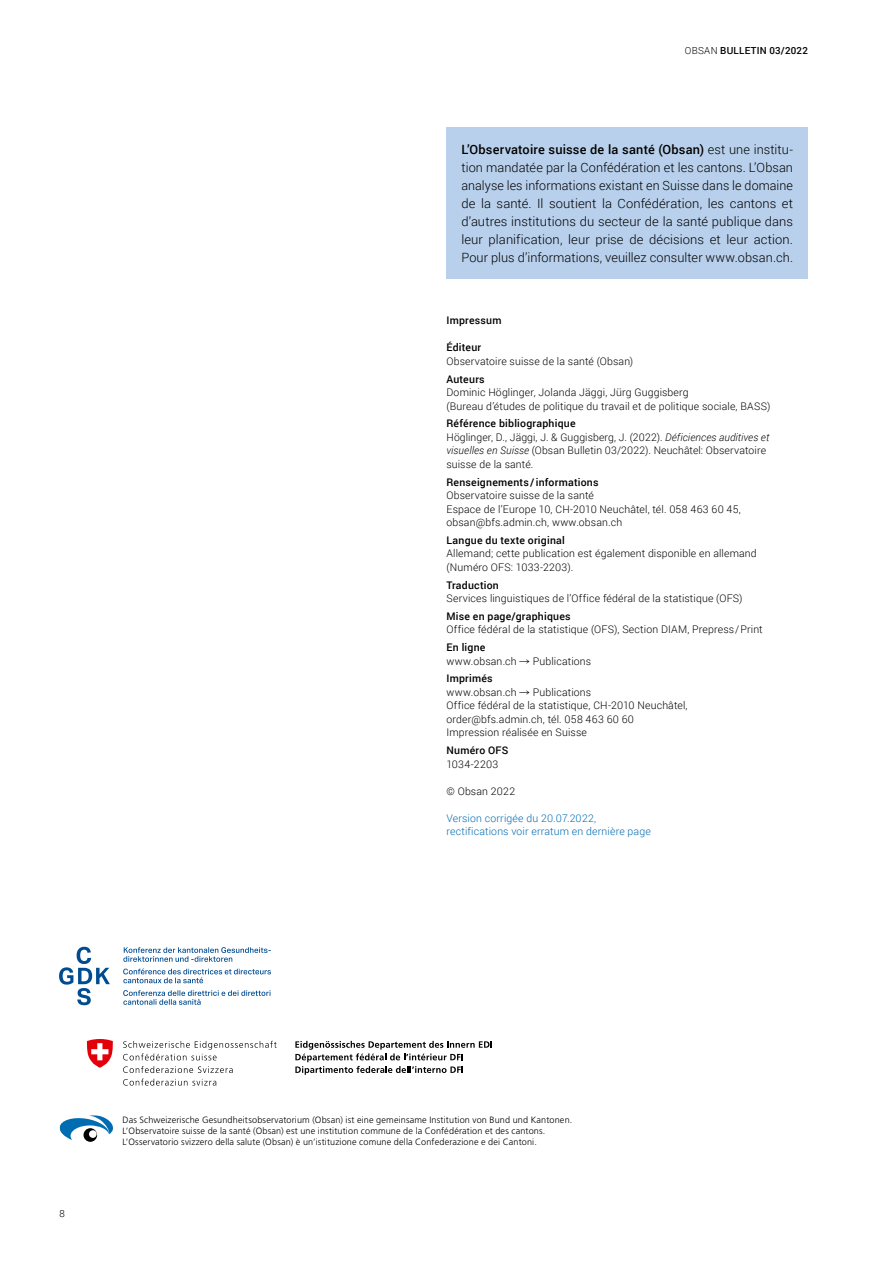
<style>
.page{position:relative;width:893px;height:1263px;background:#fff}
.page>*{position:absolute;margin:0;border:0;box-sizing:border-box;transform-origin:0 0}
.Kasten_Grundtext{font:300 12.75px/18px "Roboto";letter-spacing:.005em;color:#000;text-align:justify}
.Impressum_Grundtext{font:300 10.5px/13.5px "Roboto";letter-spacing:.015em;color:#000}
.Impressum_Titel{font:500 10.5px "Roboto";letter-spacing:.02em;color:#000}
.Impressum_Grundtext-2{font:300 10.5px/13.5px "Roboto";letter-spacing:.015em;color:#006cb1}
.Impressum_Grundtext-3{font:500 10.5px/13.5px "Roboto";letter-spacing:.02em;color:#000}
.t1{font:500 9.75px "Roboto";letter-spacing:.03em;color:#000}
.t2{font:300 9.75px "Roboto";color:#000}
.Impressum_Grundtext-4{font:300 9.15px/10.9px "Frutiger LT Std";letter-spacing:.015em;color:#000}
.s1{font-weight:300}
.s2{font-weight:500}
.s3{font-style:italic}
</style>
<div class="page">
<svg style="left:123px;top:1041px;width:154px;height:19px"></svg>
<svg style="left:123px;top:1066px;width:110px;height:19px"></svg>
<svg style="left:87px;top:1039px;width:26px;height:29px"></svg>
<svg style="left:295px;top:1041px;width:197px;height:34px"></svg>
<svg style="left:60px;top:1115px;width:53px;height:27px"></svg>
<svg style="left:59px;top:947px;width:51px;height:58px"></svg>
<svg style="left:123px;top:947px;width:148px;height:15px"></svg>
<svg style="left:123px;top:990px;width:147px;height:15px"></svg>
<svg style="left:123px;top:968px;width:148px;height:15px"></svg>
<div style="left:446px;top:128px;width:362px;height:151px;background:#b8d0eb"></div>
<p class="t1" style="left:685px;top:43px;width:124px"><span class="s1">OBSAN</span> BULLETIN 03/2022</p>
<p class="Kasten_Grundtext" style="left:461px;top:140px;width:333px"><span class="s2">L’Observatoire suisse de la santé (Obsan)</span> est une institu&shy;tion mandatée par la Confédération et les cantons. L’Obsan analyse les informations existant en Suisse dans le domaine de la santé. Il soutient la Confédération, les cantons et d’autres institutions du secteur de la santé publique dans leur planification, leur prise de décisions et leur action.<br>Pour plus d’informations, veuillez consulter www.obsan.ch.</p>
<p class="Impressum_Titel" style="left:446px;top:313px;width:57px">Impressum</p>
<p class="Impressum_Titel" style="left:446px;top:340px;width:36px">Éditeur</p>
<p class="Impressum_Grundtext" style="left:446px;top:354px;width:188px">Observatoire suisse de la santé (Obsan)</p>
<p class="Impressum_Titel" style="left:446px;top:371px;width:40px">Auteurs</p>
<p class="Impressum_Grundtext" style="left:446px;top:385px;width:325px">Dominic Höglinger, Jolanda Jäggi, Jürg Guggisberg<br>(Bureau d’études de politique du travail et de politique sociale, BASS)</p>
<p class="Impressum_Titel" style="left:446px;top:416px;width:131px">Référence bibliographique</p>
<p class="Impressum_Grundtext" style="left:446px;top:430px;width:324px">Höglinger, D., Jäggi, J. &amp; Guggisberg, J. (2022). <span class="s3">Déficiences auditives et visuelles en Suisse</span> (Obsan Bulletin 03/2022). Neuchâtel: Observatoire suisse de la santé.</p>
<p class="Impressum_Titel" style="left:446px;top:474px;width:153px">Renseignements/informations</p>
<p class="Impressum_Grundtext" style="left:446px;top:488px;width:149px">Observatoire suisse de la santé</p>
<p class="Impressum_Grundtext" style="left:446px;top:502px;width:296px">Espace de l’Europe 10, CH-2010 Neuchâtel, tél. 058 463 60 45, obsan@bfs.admin.ch, www.obsan.ch</p>
<p class="Impressum_Titel" style="left:446px;top:533px;width:120px">Langue du texte original</p>
<p class="Impressum_Grundtext" style="left:446px;top:546px;width:312px">Allemand; cette publication est également disponible en allemand (Numéro OFS: 1033-2203).</p>
<p class="Impressum_Titel" style="left:446px;top:577px;width:54px">Traduction</p>
<p class="Impressum_Grundtext" style="left:446px;top:591px;width:298px">Services linguistiques de l’Office fédéral de la statistique (OFS)</p>
<p class="Impressum_Titel" style="left:446px;top:609px;width:126px">Mise en page/graphiques</p>
<p class="Impressum_Grundtext" style="left:446px;top:622px;width:318px">Office fédéral de la statistique (OFS), Section DIAM, Prepress / Print</p>
<p class="Impressum_Titel" style="left:446px;top:640px;width:40px">En ligne</p>
<p class="Impressum_Grundtext" style="left:446px;top:654px;width:72px">www.obsan.ch</p>
<p class="Impressum_Grundtext" style="left:533px;top:654px;width:60px">Publications</p>
<p class="Impressum_Titel" style="left:446px;top:671px;width:48px">Imprimés</p>
<p class="Impressum_Grundtext" style="left:446px;top:685px;width:72px">www.obsan.ch</p>
<p class="Impressum_Grundtext" style="left:533px;top:685px;width:60px">Publications</p>
<p class="Impressum_Grundtext" style="left:446px;top:698px;width:243px">Office fédéral de la statistique, CH-2010 Neuchâtel, order@bfs.admin.ch, tél. 058 463 60 60<br>Impression réalisée en Suisse</p>
<p class="Impressum_Grundtext-3" style="left:446px;top:743px;width:64px">Numéro OFS<br><span class="s1">1034-2203</span></p>
<p class="Impressum_Grundtext" style="left:446px;top:784px;width:70px">© Obsan 2022</p>
<p class="Impressum_Grundtext-2" style="left:446px;top:811px;width:206px">Version corrigée du 20.07.2022, rectifications voir erratum en dernière page</p>
<p class="t2" style="left:60px;top:1207px;width:7px">8</p>
<p class="Impressum_Grundtext-4" style="left:123px;top:1115px;width:451px">Das Schweizerische Gesundheitsobservatorium (Obsan) ist eine gemeinsame Institution von Bund und Kantonen.<br>L’Observatoire suisse de la santé (Obsan) est une institution commune de la Confédération et des cantons.<br>L’Osservatorio svizzero della salute (Obsan) è un’istituzione comune della Confederazione e dei Cantoni.</p>
</div>
